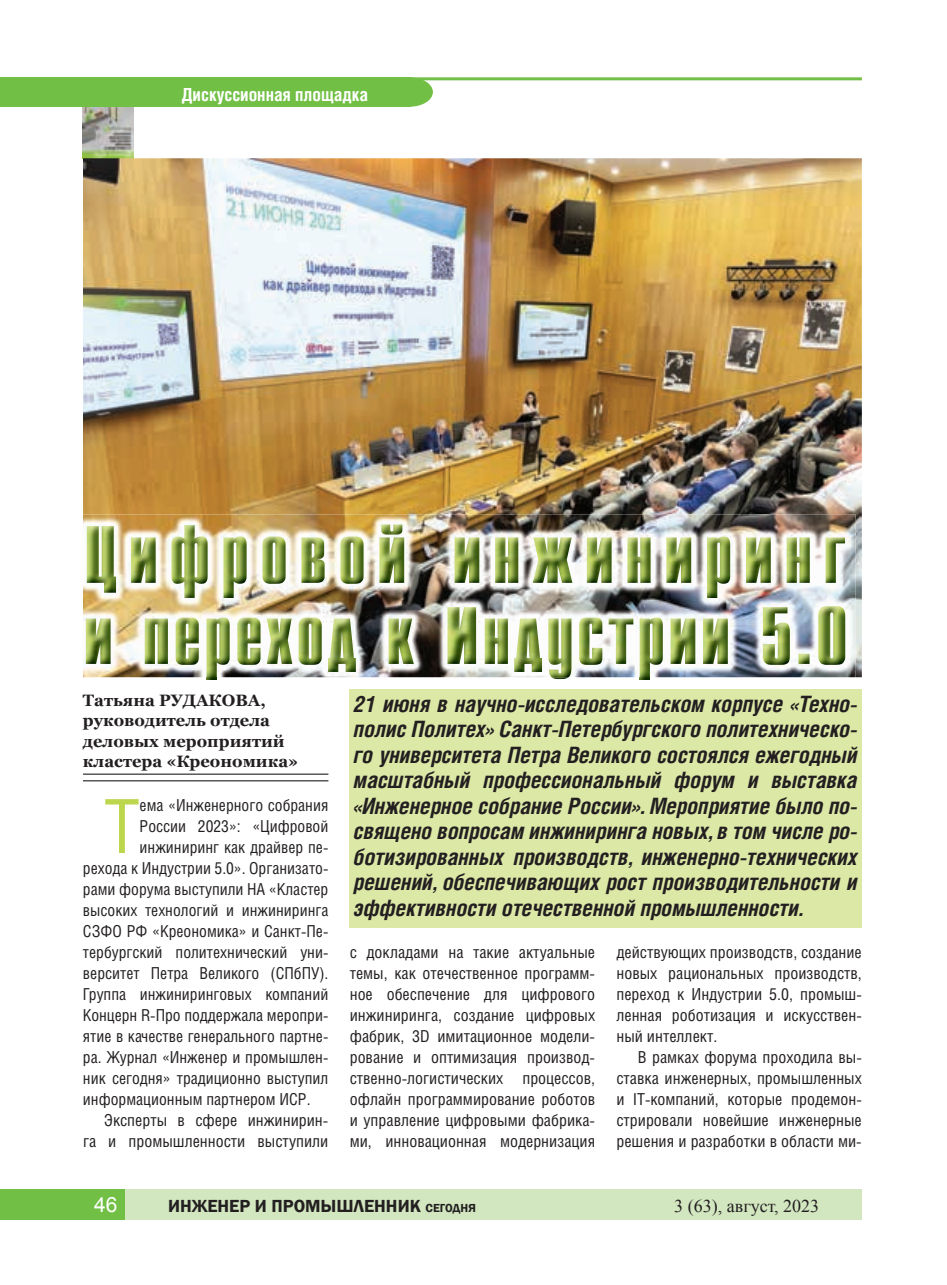
<style>
.page{position:relative;width:947px;height:1285px;background:#fff}
.page>*{position:absolute;margin:0;border:0;box-sizing:border-box;transform-origin:0 0}
.t1{font:74.85px "Helios Cond";color:#bcd74d}
.t2{font:italic 700 22.5px/25.5px "Helios Cond";color:#231f20;text-align:justify}
.t3{font:21px "Arial";color:#fff}
.t4{font:600 18px "Franklin Gothic";color:#231f20}
.t5{font:700 18px "Helios Cond";color:#fff}
.t6{font:18px "Times New Roman";color:#231f20}
.t7{font:16.5px/21px "Helios Cond";color:#231f20;text-align:justify}
.t8{font:700 16.5px/20.2px "Georgia";color:#231f20}
.s1{font-size:12px}
</style>
<div class="page">
<div style="left:125px;top:1188px;width:736px;height:31px;background:#d2e7c0"></div>
<div style="left:0;top:1188px;width:124px;height:31px;background:#71bf44"></div>
<div style="left:0;top:77px;width:410px;height:30px;background:#71bf44"></div>
<div style="left:386px;top:77px;width:46px;height:30px;background:#71bf44;border-radius:50%"></div>
<hr style="left:410px;top:77px;width:451px;height:3px;background:#71bf44">
<img style="left:83px;top:108px;width:50px;height:50px">
<img style="left:83px;top:158px;width:778px;height:519px">
<img style="left:126px;top:677px;width:729px;height:3px">
<img style="left:83px;top:514px;width:772px;height:163px">
<img style="left:706px;top:536px;width:23px;height:62px">
<img style="left:223px;top:536px;width:23px;height:62px">
<img style="left:171px;top:525px;width:36px;height:73px">
<img style="left:87px;top:526px;width:29px;height:66px">
<img style="left:340px;top:536px;width:23px;height:47px">
<img style="left:262px;top:536px;width:23px;height:47px">
<img style="left:825px;top:537px;width:19px;height:45px">
<img style="left:786px;top:537px;width:23px;height:45px">
<img style="left:745px;top:537px;width:25px;height:45px">
<img style="left:666px;top:537px;width:25px;height:45px">
<img style="left:627px;top:537px;width:23px;height:45px">
<img style="left:586px;top:537px;width:25px;height:45px">
<img style="left:532px;top:537px;width:40px;height:45px">
<img style="left:495px;top:537px;width:23px;height:45px">
<img style="left:454px;top:537px;width:25px;height:45px">
<img style="left:379px;top:537px;width:25px;height:45px">
<img style="left:301px;top:537px;width:23px;height:45px">
<img style="left:131px;top:537px;width:25px;height:45px">
<img style="left:381px;top:524px;width:21px;height:10px">
<svg style="left:639px;top:677px;width:10px;height:2px"></svg>
<img style="left:639px;top:664px;width:23px;height:13px">
<svg style="left:551px;top:677px;width:17px;height:2px"></svg>
<img style="left:548px;top:664px;width:23px;height:13px">
<svg style="left:206px;top:677px;width:11px;height:2px"></svg>
<img style="left:206px;top:664px;width:23px;height:13px">
<img style="left:514px;top:664px;width:27px;height:7px">
<img style="left:328px;top:664px;width:28px;height:7px">
<img style="left:817px;top:606px;width:27px;height:58px">
<img style="left:762px;top:607px;width:27px;height:10px">
<img style="left:175px;top:617px;width:634px;height:47px">
<img style="left:702px;top:618px;width:25px;height:45px">
<img style="left:670px;top:618px;width:25px;height:45px">
<img style="left:608px;top:618px;width:25px;height:45px">
<img style="left:484px;top:618px;width:23px;height:45px">
<img style="left:447px;top:607px;width:29px;height:56px">
<img style="left:388px;top:618px;width:25px;height:45px">
<img style="left:267px;top:618px;width:25px;height:45px">
<img style="left:145px;top:618px;width:23px;height:45px">
<img style="left:86px;top:618px;width:25px;height:45px">
<hr style="left:83px;top:773px;width:245px;height:1px;background:#231f20">
<hr style="left:83px;top:780px;width:245px;height:1px;background:#231f20">
<div style="left:349px;top:689px;width:512px;height:238px;background:#dce8a6"></div>
<p class="t5" style="left:181px;top:88px;width:188px">Дискуссионная площадка</p>
<p class="t8" style="left:83px;top:690px;width:217px">Татьяна РУДАКОВА, руководитель отдела деловых мероприятий кластера «Креономика»</p>
<p class="t2" style="left:354px;top:693px;width:505px">21 июня в научно-исследовательском корпусе «Техно&shy;полис Политех» Санкт-Петербургского политехническо&shy;го университета Петра Великого состоялся ежегодный масштабный профессиональный форум и выставка «Инженерное собрание России». Мероприятие было по&shy;священо вопросам инжиниринга новых, в том числе ро&shy;ботизированных производств, инженерно-технических решений, обеспечивающих рост производительности и эффективности отечественной промышленности.</p>
<h1 class="t1" style="left:104px;top:799px;width:37px">Т</h1>
<p class="t7" style="left:139px;top:796px;width:190px">ема «Инженерного собрания</p>
<p class="t7" style="left:139px;top:817px;width:190px">России 2023»: «Цифровой</p>
<p class="t7" style="left:139px;top:838px;width:190px">инжиниринг как драйвер пе-</p>
<p class="t7" style="left:83px;top:859px;width:247px">рехода к Индустрии 5.0». Организато-</p>
<p class="t7" style="left:83px;top:880px;width:247px">рами форума выступили НА «Кластер</p>
<p class="t7" style="left:83px;top:901px;width:247px">высоких технологий и инжиниринга</p>
<p class="t7" style="left:83px;top:922px;width:247px">СЗФО РФ «Креономика» и Санкт-Пе-</p>
<p class="t7" style="left:83px;top:943px;width:247px">тербургский политехнический уни-</p>
<p class="t7" style="left:83px;top:964px;width:247px">верситет Петра Великого (СПбПУ).</p>
<p class="t7" style="left:83px;top:985px;width:247px">Группа инжиниринговых компаний</p>
<p class="t7" style="left:83px;top:1006px;width:247px">Концерн R-Про поддержала меропри-</p>
<p class="t7" style="left:83px;top:1027px;width:247px">ятие в качестве генерального партне-</p>
<p class="t7" style="left:83px;top:1048px;width:247px">ра. Журнал «Инженер и промышлен-</p>
<p class="t7" style="left:83px;top:1069px;width:247px">ник сегодня» традиционно выступил</p>
<p class="t7" style="left:83px;top:1090px;width:229px">информационным партнером ИСР.</p>
<p class="t7" style="left:104px;top:1111px;width:225px">Эксперты в сфере инжинирин-</p>
<p class="t7" style="left:83px;top:1132px;width:247px">га и промышленности выступили</p>
<p class="t7" style="left:349px;top:943px;width:247px">с докладами на такие актуальные темы, как отечественное программ&shy;ное обеспечение для цифрового инжиниринга, создание цифровых фабрик, 3D имитационное модели&shy;рование и оптимизация производ&shy;ственно-логистических процессов, офлайн программирование роботов и управление цифровыми фабрика&shy;ми, инновационная модернизация</p>
<p class="t7" style="left:616px;top:943px;width:247px">действующих производств, создание новых рациональных производств, переход к Индустрии 5.0, промыш&shy;ленная роботизация и искусствен&shy;ный интеллект.</p>
<p class="t7" style="left:616px;top:1048px;width:247px;text-indent:21px">В рамках форума проходила вы&shy;ставка инженерных, промышленных и IT-компаний, которые продемон&shy;стрировали новейшие инженерные решения и разработки в области ми-</p>
<p class="t3" style="left:94px;top:1190px;width:25px">46</p>
<p class="t4" style="left:168px;top:1195px;width:309px">ИНЖЕНЕР И ПРОМЫШЛЕННИК <span class="s1">СЕГОДНЯ</span></p>
<p class="t6" style="left:674px;top:1193px;width:146px">3 (63), август, 2023</p>
</div>
